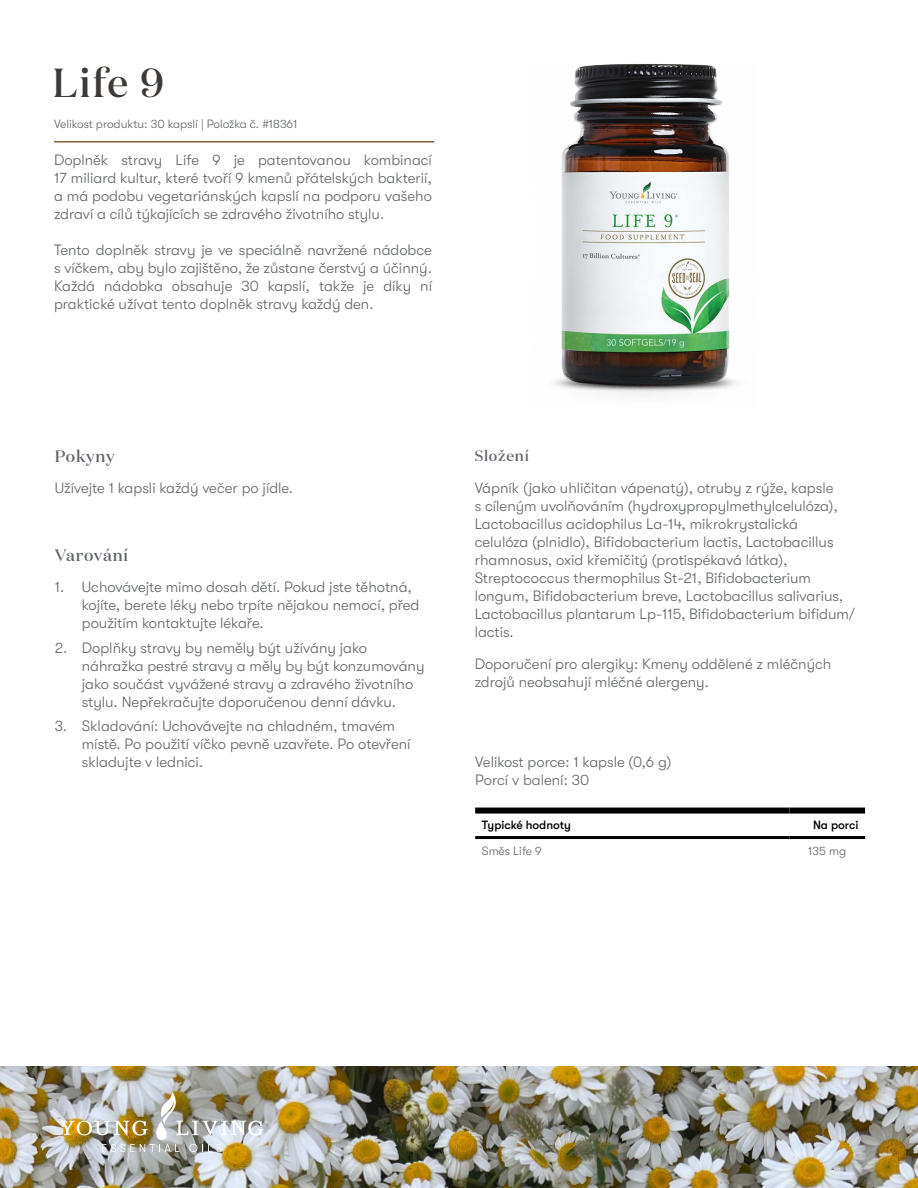
<style>
.page{position:relative;width:918px;height:1188px;background:#fff}
.page>*{position:absolute;margin:0;border:0;box-sizing:border-box;transform-origin:0 0}
.t1{font:500 40.5px "Domaine Display";color:#3d3936}
.t2{font:500 16.5px "Domaine Display";letter-spacing:.045em;color:#61646a}
.t3{font:300 15px/18px "GT Walsheim Pro";color:#61646a}
.t4{font:500 15px "Domaine Display";letter-spacing:.05em;color:#61646a}
.t5{font:300 12px "GT Walsheim Pro";color:#61646a}
.t6{font:500 12px "GT Walsheim Pro";color:#000}
</style>
<div class="page">
<img style="left:554px;top:64px;width:182px;height:332px">
<hr style="left:54px;top:141px;width:380px;height:2px;background:#80623b">
<img style="left:0;top:1067px;width:918px;height:121px">
<img style="left:60px;top:1092px;width:208px;height:60px">
<div style="left:475px;top:808px;width:314px;height:6px;background:#000"></div>
<div style="left:789px;top:808px;width:76px;height:6px;background:#000"></div>
<hr style="left:475px;top:836px;width:314px;height:3px;background:#000">
<hr style="left:789px;top:836px;width:76px;height:3px;background:#000">
<h1 class="t1" style="left:52px;top:58px;width:113px">Life 9</h1>
<p class="t5" style="left:54px;top:117px;width:245px">Velikost produktu: 30 kapslí | Položka č. #18361</p>
<p class="t3" style="left:54px;top:151px;width:379px;text-align:justify">Doplněk stravy Life 9 je patentovanou kombinací 17 miliard kultur, které tvoří 9 kmenů přátelských bakterií, a má podobu vegetariánských kapslí na podporu vašeho zdraví a cílů týkajících se zdravého životního stylu.</p>
<p class="t3" style="left:54px;top:241px;width:380px;text-align:justify">Tento doplněk stravy je ve speciálně navržené nádobce s víčkem, aby bylo zajištěno, že zůstane čerstvý a účinný.<br>Každá nádobka obsahuje 30 kapslí, takže je díky ní praktické užívat tento doplněk stravy každý den.</p>
<p class="t2" style="left:55px;top:446px;width:62px">Pokyny</p>
<p class="t3" style="left:55px;top:479px;width:240px">Užívejte 1 kapsli každý večer po jídle.</p>
<p class="t2" style="left:55px;top:545px;width:75px">Varování</p>
<p class="t3" style="left:82px;top:578px;width:339px;text-indent:-27px">1. Uchovávejte mimo dosah dětí. Pokud jste těhotná, kojíte, berete léky nebo trpíte nějakou nemocí, před použitím kontaktujte lékaře.</p>
<p class="t3" style="left:82px;top:639px;width:344px;text-indent:-27px">2. Doplňky stravy by neměly být užívány jako náhražka pestré stravy a měly by být konzumovány jako součást vyvážené stravy a zdravého životního stylu. Nepřekračujte doporučenou denní dávku.</p>
<p class="t3" style="left:82px;top:717px;width:330px;text-indent:-27px">3. Skladování: Uchovávejte na chladném, tmavém místě. Po použití víčko pevně uzavřete. Po otevření skladujte v lednici.</p>
<p class="t4" style="left:475px;top:446px;width:56px">Složení</p>
<p class="t3" style="left:475px;top:479px;width:382px">Vápník (jako uhličitan vápenatý), otruby z rýže, kapsle<br>s cíleným uvolňováním (hydroxypropylmethylcelulóza), Lactobacillus acidophilus La-14, mikrokrystalická<br>celulóza (plnidlo), Bifidobacterium lactis, Lactobacillus rhamnosus, oxid křemičitý (protispékavá látka), Streptococcus thermophilus St-21, Bifidobacterium longum, Bifidobacterium breve, Lactobacillus salivarius, Lactobacillus plantarum Lp-115, Bifidobacterium bifidum/ lactis.</p>
<p class="t3" style="left:475px;top:655px;width:358px">Doporučení pro alergiky: Kmeny oddělené z mléčných zdrojů neobsahují mléčné alergeny.</p>
<p class="t3" style="left:475px;top:753px;width:198px">Velikost porce: 1 kapsle (0,6 g)<br>Porcí v balení: 30</p>
<p class="t6" style="left:482px;top:819px;width:91px">Typické hodnoty</p>
<p class="t6" style="left:813px;top:819px;width:47px">Na porci</p>
<p class="t5" style="left:482px;top:844px;width:61px">Směs Life 9</p>
<p class="t5" style="left:808px;top:844px;width:39px">135 mg</p>
</div>
